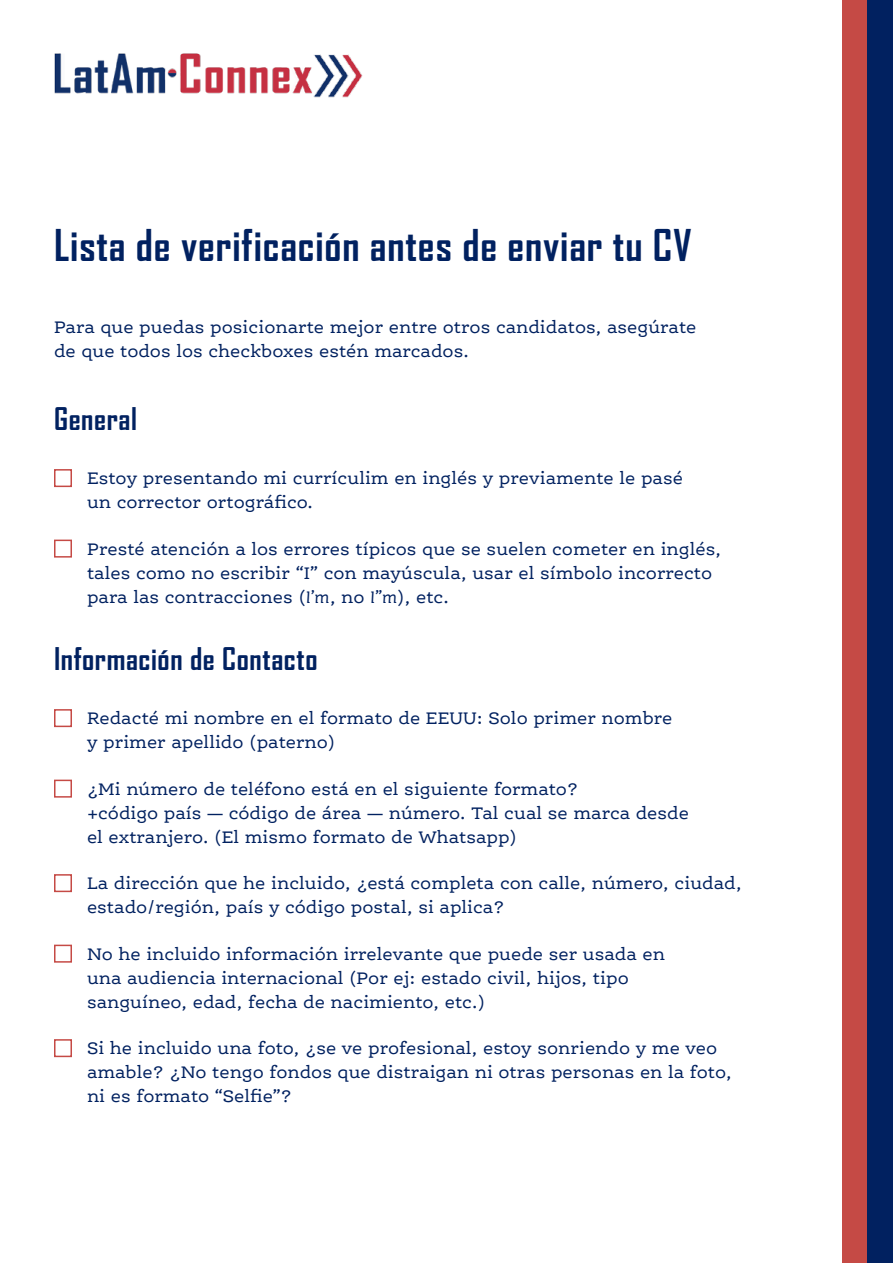
<style>
.page{position:relative;width:893px;height:1263px;background:#fff}
.page>*{position:absolute;margin:0;border:0;box-sizing:border-box;transform-origin:0 0}
.t1{font:700 42px "Agency FB";letter-spacing:.02em;color:#012160}
.Header_Secondary{font:700 30px "Agency FB";letter-spacing:.02em;color:#012160}
.Checklist{font:18px/24px "Ernestine OT";color:#012160}
.s1{font-style:italic}
</style>
<div class="page">
<div style="left:54px;top:469px;width:18px;height:18px;border:2px solid #c54a45"></div>
<div style="left:54px;top:540px;width:18px;height:18px;border:2px solid #c54a45"></div>
<div style="left:54px;top:709px;width:18px;height:18px;border:2px solid #c54a45"></div>
<div style="left:54px;top:780px;width:18px;height:18px;border:2px solid #c54a45"></div>
<div style="left:54px;top:874px;width:18px;height:18px;border:2px solid #c54a45"></div>
<div style="left:54px;top:945px;width:18px;height:18px;border:2px solid #c54a45"></div>
<div style="left:54px;top:1039px;width:18px;height:18px;border:2px solid #c54a45"></div>
<div style="left:842px;top:0;width:26px;height:1263px;background:#c54a45"></div>
<div style="left:867px;top:0;width:26px;height:1263px;background:#012160"></div>
<img style="left:54px;top:53px;width:309px;height:45px">
<p class="t1" style="left:54px;top:220px;width:639px">Lista de verificación antes de enviar tu CV</p>
<p class="Checklist" style="left:54px;top:315px;width:644px">Para que puedas posicionarte mejor entre otros candidatos, asegúrate de que todos los checkboxes estén marcados.</p>
<p class="Header_Secondary" style="left:54px;top:401px;width:84px">General</p>
<p class="Checklist" style="left:87px;top:466px;width:597px">Estoy presentando mi currículim en inglés y previamente le pasé un corrector ortográfico.</p>
<p class="Checklist" style="left:87px;top:537px;width:636px">Presté atención a los errores típicos que se suelen cometer en inglés, tales como no escribir “I” con mayúscula, usar el símbolo incorrecto para las contracciones (<span class="s1">I’m</span>, no <span class="s1">I”m</span>), etc.</p>
<p class="Header_Secondary" style="left:54px;top:641px;width:265px">Información de Contacto</p>
<p class="Checklist" style="left:87px;top:706px;width:587px">Redacté mi nombre en el formato de EEUU: Solo primer nombre y primer apellido (paterno)</p>
<p class="Checklist" style="left:87px;top:777px;width:603px">¿Mi número de teléfono está en el siguiente formato?<br>+código país — código de área — número. Tal cual se marca desde el extranjero. (El mismo formato de Whatsapp)</p>
<p class="Checklist" style="left:87px;top:871px;width:656px">La dirección que he incluido, ¿está completa con calle, número, ciudad, estado/región, país y código postal, si aplica?</p>
<p class="Checklist" style="left:87px;top:942px;width:579px">No he incluido información irrelevante que puede ser usada en una audiencia internacional (Por ej: estado civil, hijos, tipo sanguíneo, edad, fecha de nacimiento, etc.)</p>
<p class="Checklist" style="left:87px;top:1036px;width:646px">Si he incluido una foto, ¿se ve profesional, estoy sonriendo y me veo amable? ¿No tengo fondos que distraigan ni otras personas en la foto, ni es formato “Selfie”?</p>
</div>
